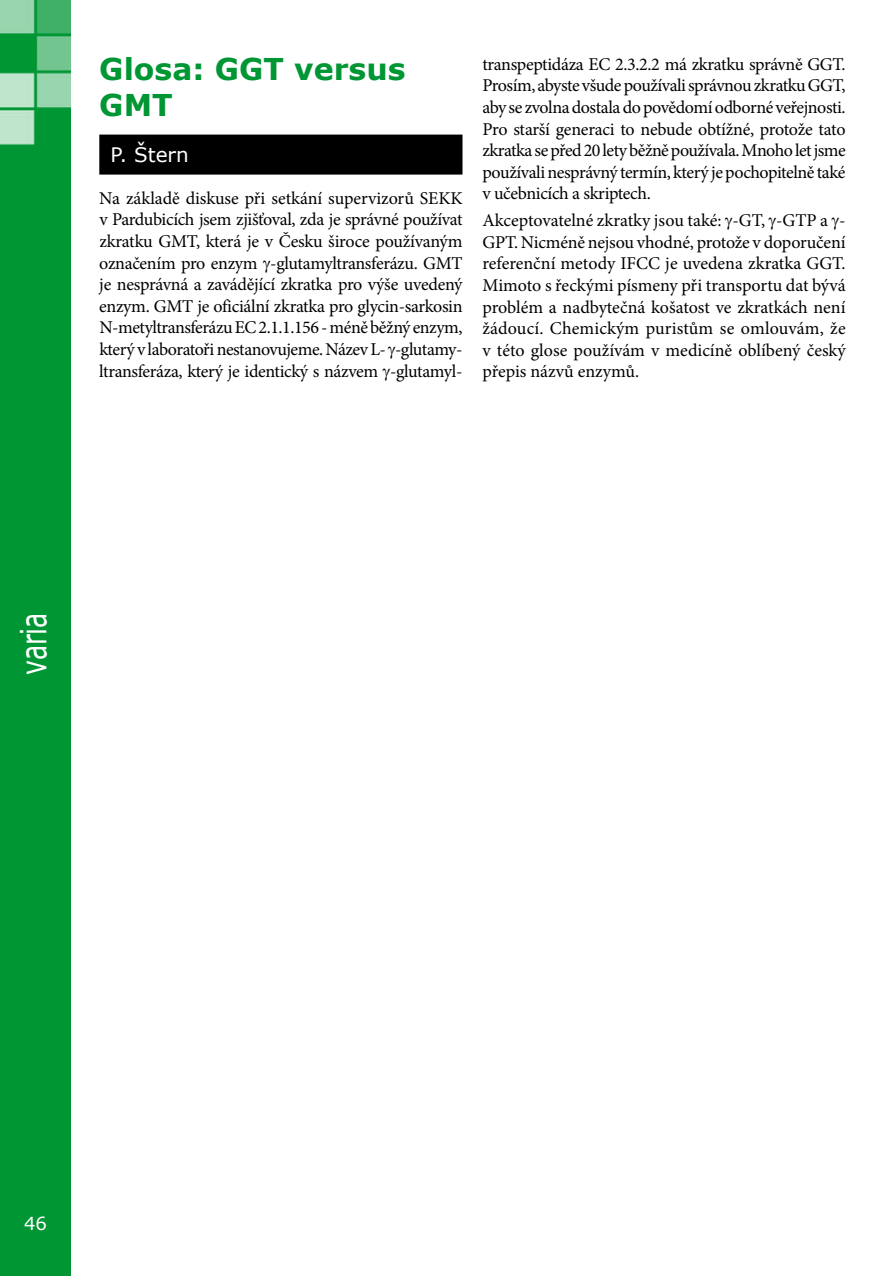
<style>
.page{position:relative;width:891px;height:1276px;background:#fff}
.page>*{position:absolute;margin:0;border:0;box-sizing:border-box;transform-origin:0 0}
.t1{font:36px "Verdana";color:#fff;scale:.7 1}
.t2{font:700 30px/36px "Verdana";color:#009634}
.t3{font:20px "Verdana";color:#fff}
.t4{font:18px/21.6px "Minion Pro";letter-spacing:-.02em;color:#000;text-align:justify}
.t5{font:18px "Verdana";color:#fff}
</style>
<div class="page">
<img style="left:0;top:0;width:71px;height:1276px">
<div style="left:99px;top:135px;width:363px;height:40px;background:#000"></div>
<h2 class="t2" style="left:99px;top:50px;width:308px">Glosa: GGT versus<br>GMT</h2>
<p class="t3" style="left:111px;top:142px;width:80px">P. Štern</p>
<p class="t4" style="left:99px;top:187px;width:364px;text-align:left">Na základě diskuse při setkání supervizorů SEKK<br>v Pardubicích jsem zjišťoval, zda je správné používat zkratku GMT, která je v Česku široce používaným označením pro enzym -glutamyltransferázu. GMT je nesprávná a zavádějící zkratka pro výše uvedený enzym. GMT je oficiální zkratka pro glycin-sarkosin N-metyltransferázuEC2.1.1.156-méněběžný enzym, který v laboratořinestanovujeme. NázevL- -glutamy&shy;ltransferáza, který je identický s názvem -glutamyl-</p>
<p class="t4" style="left:482px;top:53px;width:364px">transpeptidáza EC 2.3.2.2 má zkratku správně GGT.<br>Prosím, abyste všudepoužívalisprávnouzkratkuGGT, aby se zvolnadostaladopovědomíodborné veřejnosti.<br>Pro starší generaci to nebude obtížné, protože tato zkratka sepřed20letyběžněpoužívala.Mnoholetjsme používalinesprávný termín, který jepochopitelně také v učebnicích a skriptech.</p>
<p class="t4" style="left:482px;top:210px;width:364px">Akceptovatelné zkratky jsou také: -GT, -GTP a - GPT. Nicméně nejsou vhodné, protože v doporučení referenční metody IFCC je uvedena zkratka GGT.<br>Mimoto s řeckými písmeny při transportu dat bývá problém a nadbytečná košatost ve zkratkách není žádoucí. Chemickým puristům se omlouvám, že v této glose používám v medicíně oblíbený český přepis názvů enzymů.</p>
<h1 class="t1" style="left:10px;top:694px;width:146px;rotate:-90deg">ú odem</h1>
<h1 class="t1" style="left:10px;top:675px;width:91px;rotate:-90deg">varia</h1>
<p class="t5" style="left:24px;top:1211px;width:24px">46</p>
</div>
